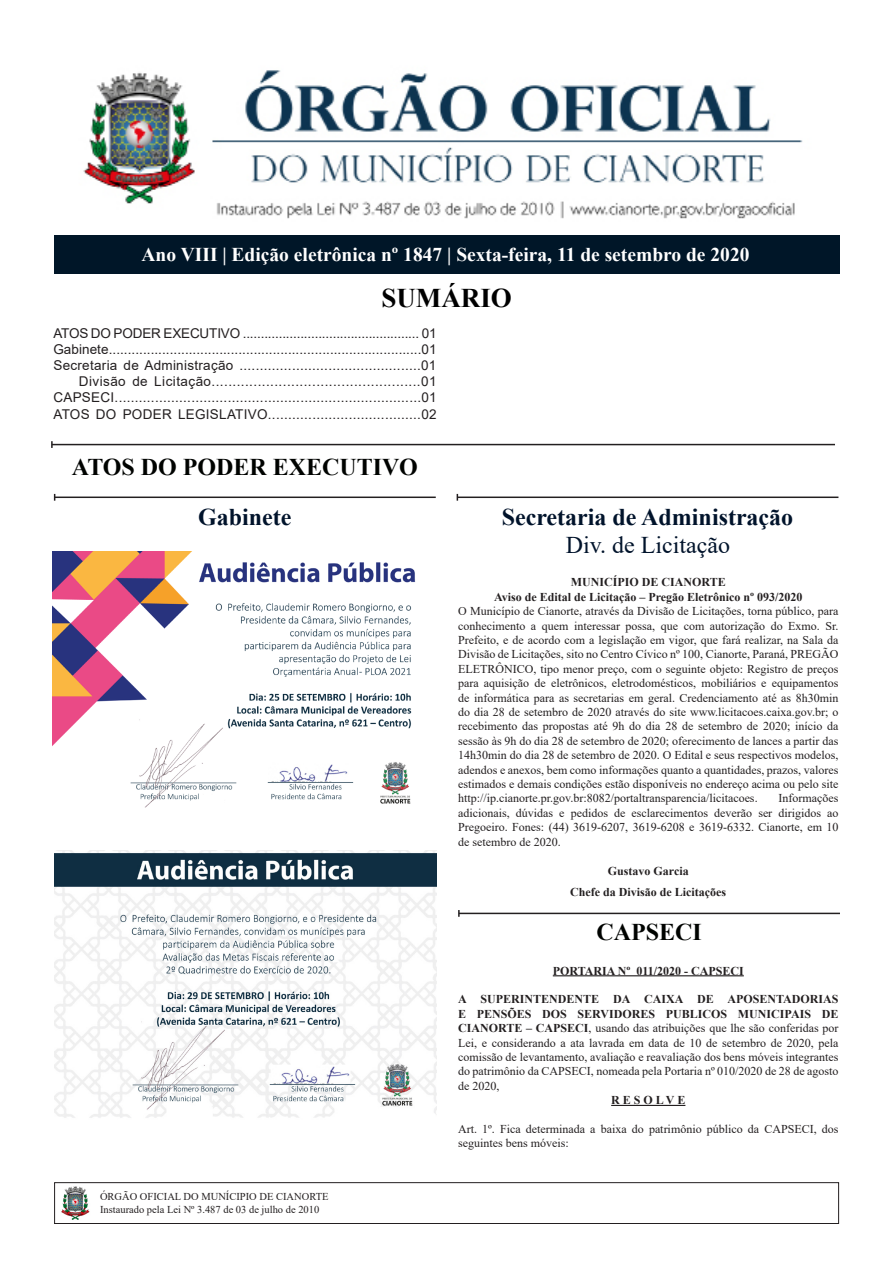
<style>
.page{position:relative;width:893px;height:1263px;background:#fff}
.page>*{position:absolute;margin:0;border:0;box-sizing:border-box;transform-origin:0 0}
.t1{font:700 27px "Times New Roman";color:#000}
.t2{font:700 24px "Times New Roman";color:#00132b}
.t3{font:700 24px "Times New Roman";color:#000300}
.t4{font:24px "Times New Roman";color:#00132b}
.t5{font:700 19.5px "Times New Roman";color:#fff}
.t6{font:13.5px "Arial";letter-spacing:.02em;color:#231f20}
.t7{font:13.5px "Arial";letter-spacing:-.01em;color:#231f20}
.Text_body{font:12px/14.4px "Times New Roman";color:#231f20;text-align:justify}
.Text_body-2{font:700 12px "Times New Roman";color:#231f20}
.t8{font:10.5px/12.6px "Times New Roman";color:#231f20}
.s1{font-weight:700}
</style>
<div class="page">
<div style="left:54px;top:1182px;width:785px;height:42px;border:1px solid #231f20"></div>
<img style="left:61px;top:1186px;width:29px;height:34px">
<img style="left:83px;top:70px;width:720px;height:149px">
<div style="left:54px;top:236px;width:785px;height:38px;background:#001628"></div>
<hr style="left:52px;top:444px;width:783px;height:1px;background:#231f20">
<svg style="left:51px;top:441px;width:2px;height:7px"></svg>
<hr style="left:55px;top:496px;width:381px;height:2px;background:#231f20">
<img style="left:52px;top:551px;width:364px;height:257px">
<img style="left:55px;top:850px;width:382px;height:268px">
<hr style="left:457px;top:496px;width:381px;height:2px;background:#231f20">
<hr style="left:459px;top:913px;width:381px;height:1px;background:#231f20">
<svg style="left:458px;top:910px;width:2px;height:7px"></svg>
<hr style="left:553px;top:975px;width:191px;height:1px;background:#231f20">
<hr style="left:611px;top:1105px;width:74px;height:1px;background:#231f20">
<p class="t5" style="left:142px;top:240px;width:609px">Ano VIII | Edição eletrônica nº 1847 | Sexta-feira, 11 de setembro de 2020</p>
<p class="t1" style="left:381px;top:278px;width:132px">SUMÁRIO</p>
<p class="t7" style="left:53px;top:324px;width:385px">ATOS DO PODER EXECUTIVO ................................................. 01</p>
<p class="t6" style="left:53px;top:340px;width:385px">Gabinete..................................................................................01</p>
<p class="t6" style="left:53px;top:356px;width:385px">Secretaria de Administração .............................................01</p>
<p class="t6" style="left:79px;top:372px;width:359px">Divisão de Licitação..................................................01</p>
<p class="t6" style="left:53px;top:388px;width:385px">CAPSECI............................................................................01</p>
<p class="t6" style="left:53px;top:405px;width:385px">ATOS DO PODER LEGISLATIVO......................................02</p>
<p class="t3" style="left:72px;top:449px;width:348px">ATOS DO PODER EXECUTIVO</p>
<p class="t2" style="left:198px;top:499px;width:95px">Gabinete</p>
<p class="t8" style="left:100px;top:1190px;width:230px">ÓRGÃO OFICIAL DO MUNÍCIPIO DE CIANORTE<br>Instaurado pela Lei Nº 3.487 de 03 de julho de 2010</p>
<p class="t2" style="left:502px;top:499px;width:293px">Secretaria de Administração</p>
<p class="t4" style="left:566px;top:528px;width:166px">Div. de Licitação</p>
<p class="Text_body-2" style="left:571px;top:574px;width:156px">MUNICÍPIO DE CIANORTE</p>
<p class="Text_body-2" style="left:494px;top:588px;width:310px">Aviso de Edital de Licitação – Pregão Eletrônico nº 093/2020</p>
<p class="Text_body" style="left:458px;top:604px;width:382px">O Município de Cianorte, através da Divisão de Licitações, torna público, para conhecimento a quem interessar possa, que com autorização do Exmo. Sr.<br>Prefeito, e de acordo com a legislação em vigor, que fará realizar, na Sala da Divisão de Licitações, sito no Centro Cívico nº 100, Cianorte, Paraná, PREGÃO ELETRÔNICO, tipo menor preço, com o seguinte objeto: Registro de preços para aquisição de eletrônicos, eletrodomésticos, mobiliários e equipamentos de informática para as secretarias em geral. Credenciamento até as 8h30min do dia 28 de setembro de 2020 através do site www.licitacoes.caixa.gov.br; o recebimento das propostas até 9h do dia 28 de setembro de 2020; início da sessão às 9h do dia 28 de setembro de 2020; oferecimento de lances a partir das 14h30min do dia 28 de setembro de 2020. O Edital e seus respectivos modelos, adendos e anexos, bem como informações quanto a quantidades, prazos, valores estimados e demais condições estão disponíveis no endereço acima ou pelo site http://ip.cianorte.pr.gov.br:8082/portaltransparencia/licitacoes.</p>
<p class="Text_body" style="left:458px;top:791px;width:382px;text-indent:320px">Informações adicionais, dúvidas e pedidos de esclarecimentos deverão ser dirigidos ao Pregoeiro. Fones: (44) 3619-6207, 3619-6208 e 3619-6332. Cianorte, em 10 de setembro de 2020.</p>
<p class="Text_body-2" style="left:608px;top:862px;width:82px">Gustavo Garcia</p>
<p class="Text_body-2" style="left:570px;top:883px;width:157px">Chefe da Divisão de Licitações</p>
<p class="t3" style="left:596px;top:915px;width:107px">CAPSECI</p>
<p class="Text_body-2" style="left:553px;top:962px;width:192px">PORTARIA Nº 011/2020 - CAPSECI</p>
<p class="Text_body" style="left:458px;top:992px;width:382px"><span class="s1">A SUPERINTENDENTE DA CAIXA DE APOSENTADORIAS E PENSÕES DOS SERVIDORES PUBLICOS MUNICIPAIS DE CIANORTE – CAPSECI</span>, usando das atribuições que lhe são conferidas por Lei, e considerando a ata lavrada em data de 10 de setembro de 2020, pela comissão de levantamento, avaliação e reavaliação dos bens móveis integrantes do patrimônio da CAPSECI, nomeada pela Portaria nº 010/2020 de 28 de agosto de 2020,</p>
<p class="Text_body-2" style="left:611px;top:1091px;width:76px">R E S O L V E</p>
<p class="Text_body" style="left:458px;top:1121px;width:382px">Art. 1º. Fica determinada a baixa do patrimônio público da CAPSECI, dos seguintes bens móveis:</p>
</div>
